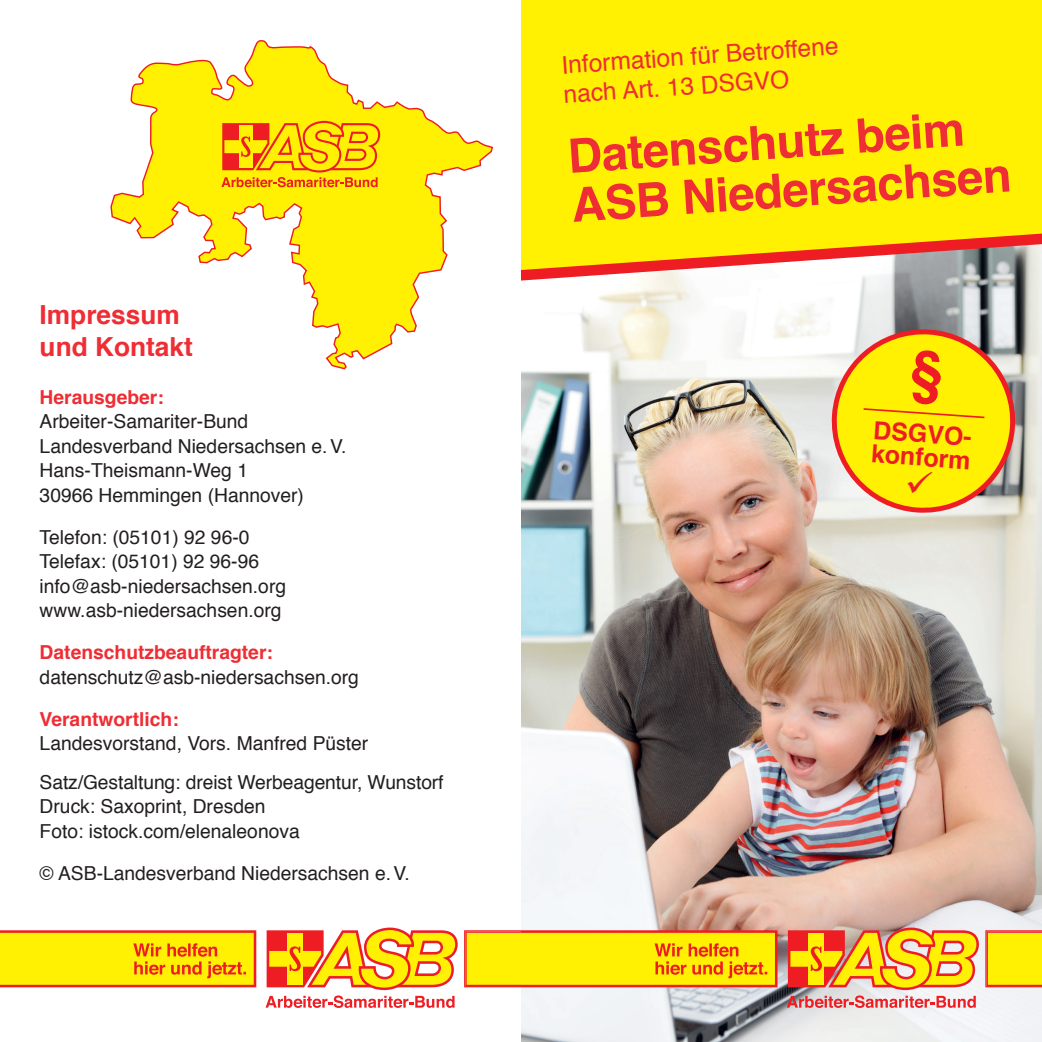
<style>
.page{position:relative;width:1042px;height:1042px;background:#fff}
.page>*{position:absolute;margin:0;border:0;box-sizing:border-box;transform-origin:0 0}
.t1{font:700 47.25px/49px "Helvetica";color:#ee2d34}
.t2{font:700 26.25px/31.5px "Helvetica";color:#ee2d34}
.t3{font:700 24.85px/23.3px "Helvetica";color:#ee1d23}
.t4{font:24.5px/29.4px "Helvetica";color:#ee2d34}
.t5{font:19.25px/24.5px "Helvetica";color:#231f20}
.t6{font:700 19.25px "Helvetica";color:#ee2d34}
</style>
<div class="page">
<svg style="left:265px;top:995px;width:189px;height:12px"></svg>
<svg style="left:266px;top:927px;width:191px;height:62px"></svg>
<svg style="left:0;top:930px;width:256px;height:57px"></svg>
<img style="left:521px;top:286px;width:520px;height:755px">
<div style="left:521px;top:0;width:520px;height:226px;background:#fff101"></div>
<svg style="left:786px;top:995px;width:189px;height:12px"></svg>
<svg style="left:787px;top:927px;width:191px;height:62px"></svg>
<svg style="left:985px;top:930px;width:56px;height:57px"></svg>
<svg style="left:464px;top:930px;width:313px;height:57px"></svg>
<svg style="left:521px;top:226px;width:520px;height:60px"></svg>
<svg style="left:110px;top:40px;width:384px;height:330px"></svg>
<svg style="left:221px;top:121px;width:159px;height:66px"></svg>
<svg style="left:825px;top:323px;width:195px;height:192px"></svg>
<h2 class="t2" style="left:40px;top:301px;width:155px">Impressum und Kontakt</h2>
<p class="t6" style="left:40px;top:388px;width:126px">Herausgeber:</p>
<p class="t5" style="left:40px;top:410px;width:308px">Arbeiter-Samariter-Bund<br>Landesverband Niedersachsen e. V.<br>Hans-Theismann-Weg 1<br>30966 Hemmingen (Hannover)</p>
<p class="t5" style="left:40px;top:526px;width:248px">Telefon: (05101) 92 96-0<br>Telefax: (05101) 92 96-96 info@asb-niedersachsen.org www.asb-niedersachsen.org</p>
<p class="t6" style="left:40px;top:644px;width:235px">Datenschutzbeauftragter:</p>
<p class="t5" style="left:40px;top:666px;width:321px">datenschutz@asb-niedersachsen.org</p>
<p class="t6" style="left:40px;top:711px;width:141px">Verantwortlich:</p>
<p class="t5" style="left:40px;top:725px;width:405px;line-height:38.5px">Landesvorstand, Vors. Manfred Püster<br>Satz/Gestaltung: dreist Werbeagentur, Wunstorf</p>
<p class="t5" style="left:40px;top:795px;width:261px">Druck: Saxoprint, Dresden<br>Foto: istock.com/elenaleonova</p>
<p class="t5" style="left:40px;top:862px;width:372px">© ASB-Landesverband Niedersachsen e. V.</p>
<p class="t4" style="left:560px;top:52px;width:279px;rotate:-4deg">Information für Betroffene nach Art. 13 DSGVO</p>
<h1 class="t1" style="left:566px;top:136px;width:442px;rotate:-4deg">Datenschutz beim<br>ASB Niedersachsen</h1>
<p class="t3" style="left:873px;top:420px;width:105px;rotate:4deg">DSGVO&shy;konform</p>
</div>
